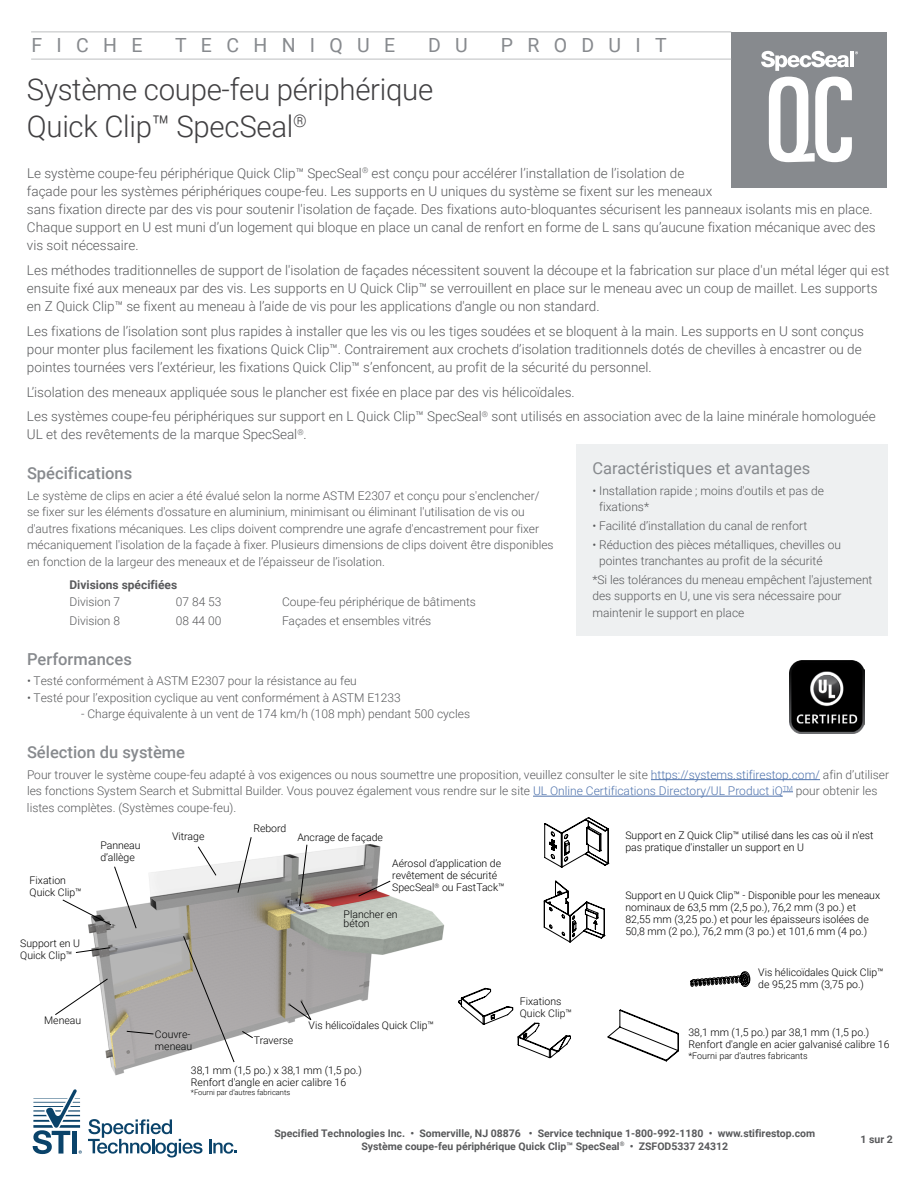
<style>
.page{position:relative;width:918px;height:1188px;background:#fff}
.page>*{position:absolute;margin:0;border:0;box-sizing:border-box;transform-origin:0 0}
.t1{font:300 30px/37.8px "Roboto";letter-spacing:-.01em;color:#414042}
.t2{font:19.5px "Roboto";letter-spacing:.735em;color:#878a8e}
.t3{font:500 16.5px "Roboto";color:#878a8e}
.t4{font:16.5px "Roboto";color:#878a8e}
.t5{font:300 13.5px/18.1px "Roboto";color:#58595b}
.t6{font:300 12px/16.5px "Roboto";color:#58595b}
.t7{font:700 12px "Roboto";color:#58595b}
.t8{font:300 10.5px/12px "Roboto";color:#000101}
.t9{font:700 10.5px/12.6px "Roboto";color:#58595b;text-align:center}
.t10{font:300 9px "Roboto";color:#000101}
.t11{font:300 7.5px "Roboto";color:#000101}
.s1{color:#4f73ad}
</style>
<div class="page">
<div style="left:731px;top:32px;width:156px;height:155px;background:#878a8e"></div>
<svg style="left:761px;top:51px;width:88px;height:20px"></svg>
<hr style="left:850px;top:51px;width:3px;height:16px;background:#fff">
<svg style="left:769px;top:77px;width:83px;height:85px"></svg>
<hr style="left:31px;top:32px;width:700px;height:1px;background:#bcbec0">
<hr style="left:31px;top:59px;width:700px;height:1px;background:#bcbec0">
<svg style="left:33px;top:1089px;width:49px;height:65px"></svg>
<div style="left:72px;top:1131px;width:5px;height:23px;background:#0a436a"></div>
<svg style="left:88px;top:1119px;width:114px;height:39px"></svg>
<hr style="left:209px;top:1139px;width:3px;height:14px;background:#0a436a">
<svg style="left:213px;top:1143px;width:24px;height:11px"></svg>
<hr style="left:651px;top:779px;width:169px;height:1px;background:#4f73ad">
<hr style="left:533px;top:796px;width:250px;height:1px;background:#4f73ad">
<div style="left:577px;top:445px;width:311px;height:191px;background:#eef0f1"></div>
<img style="left:88px;top:844px;width:357px;height:232px">
<svg style="left:75px;top:947px;width:35px;height:6px"></svg>
<svg style="left:62px;top:866px;width:75px;height:63px"></svg>
<svg style="left:55px;top:978px;width:53px;height:37px"></svg>
<svg style="left:198px;top:846px;width:19px;height:30px"></svg>
<svg style="left:237px;top:837px;width:15px;height:56px"></svg>
<svg style="left:299px;top:844px;width:8px;height:63px"></svg>
<svg style="left:358px;top:880px;width:33px;height:17px"></svg>
<svg style="left:289px;top:1001px;width:23px;height:19px"></svg>
<svg style="left:242px;top:1031px;width:11px;height:7px"></svg>
<svg style="left:126px;top:1031px;width:28px;height:3px"></svg>
<svg style="left:183px;top:936px;width:52px;height:127px;background:#b2b0af"></svg>
<svg style="left:544px;top:817px;width:65px;height:50px"></svg>
<svg style="left:458px;top:881px;width:293px;height:181px"></svg>
<img style="left:789px;top:661px;width:75px;height:72px">
<h2 class="t2" style="left:31px;top:32px;width:113px">FICHE</h2>
<h2 class="t2" style="left:175px;top:32px;width:222px">TECHNIQUE</h2>
<h2 class="t2" style="left:428px;top:32px;width:41px">D U</h2>
<h2 class="t2" style="left:501px;top:32px;width:168px">PRODUIT</h2>
<h1 class="t1" style="left:27px;top:69px;width:408px">Système coupe-feu périphérique<br>Quick Clip™ SpecSeal<sup>®</sup></h1>
<p class="t5" style="left:27px;top:163px;width:850px">Le système coupe-feu périphérique Quick Clip™ SpecSeal<sup>®</sup> est conçu pour accélérer l’installation de l’isolation de<br>façade pour les systèmes périphériques coupe-feu. Les supports en U uniques du système se fixent sur les meneaux<br>sans fixation directe par des vis pour soutenir l'isolation de façade. Des fixations auto-bloquantes sécurisent les panneaux isolants mis en place.<br>Chaque support en U est muni d’un logement qui bloque en place un canal de renfort en forme de L sans qu’aucune fixation mécanique avec des vis soit nécessaire.</p>
<p class="t5" style="left:27px;top:261px;width:864px">Les méthodes traditionnelles de support de l'isolation de façades nécessitent souvent la découpe et la fabrication sur place d'un métal léger qui est ensuite fixé aux meneaux par des vis. Les supports en U Quick Clip™ se verrouillent en place sur le meneau avec un coup de maillet. Les supports en Z Quick Clip™ se fixent au meneau à l’aide de vis pour les applications d'angle ou non standard.</p>
<p class="t5" style="left:27px;top:322px;width:838px">Les fixations de l’isolation sont plus rapides à installer que les vis ou les tiges soudées et se bloquent à la main. Les supports en U sont conçus pour monter plus facilement les fixations Quick Clip™. Contrairement aux crochets d’isolation traditionnels dotés de chevilles à encastrer ou de pointes tournées vers l’extérieur, les fixations Quick Clip™ s’enfoncent, au profit de la sécurité du personnel.</p>
<p class="t5" style="left:27px;top:379px;width:850px;line-height:24.8px">L’isolation des meneaux appliquée sous le plancher est fixée en place par des vis hélicoïdales.<br>Les systèmes coupe-feu périphériques sur support en L Quick Clip™ SpecSeal<sup>®</sup> sont utilisés en association avec de la laine minérale homologuée</p>
<p class="t5" style="left:27px;top:425px;width:281px">UL et des revêtements de la marque SpecSeal<sup>®</sup>.</p>
<p class="t3" style="left:27px;top:462px;width:107px">Spécifications</p>
<p class="t6" style="left:27px;top:487px;width:528px">Le système de clips en acier a été évalué selon la norme ASTM E2307 et conçu pour s'enclencher/ se fixer sur les éléments d'ossature en aluminium, minimisant ou éliminant l'utilisation de vis ou d'autres fixations mécaniques. Les clips doivent comprendre une agrafe d'encastrement pour fixer mécaniquement l'isolation de la façade à fixer. Plusieurs dimensions de clips doivent être disponibles en fonction de la largeur des meneaux et de l’épaisseur de l’isolation.</p>
<p class="t7" style="left:70px;top:576px;width:109px">Divisions spécifiées</p>
<p class="t6" style="left:70px;top:593px;width:52px">Division 7</p>
<p class="t6" style="left:176px;top:593px;width:47px">07 84 53</p>
<p class="t6" style="left:282px;top:593px;width:195px">Coupe-feu périphérique de bâtiments</p>
<p class="t6" style="left:70px;top:612px;width:52px">Division 8</p>
<p class="t6" style="left:176px;top:612px;width:47px">08 44 00</p>
<p class="t6" style="left:282px;top:612px;width:151px">Façades et ensembles vitrés</p>
<p class="t3" style="left:27px;top:647px;width:106px">Performances</p>
<p class="t6" style="left:27px;top:672px;width:331px">• Testé conformément à ASTM E2307 pour la résistance au feu</p>
<p class="t6" style="left:27px;top:689px;width:375px">• Testé pour l’exposition cyclique au vent conformément à ASTM E1233</p>
<p class="t6" style="left:81px;top:705px;width:391px">- Charge équivalente à un vent de 174 km/h (108 mph) pendant 500 cycles</p>
<p class="t3" style="left:27px;top:741px;width:160px">Sélection du système</p>
<p class="t6" style="left:27px;top:766px;width:864px">Pour trouver le système coupe-feu adapté à vos exigences ou nous soumettre une proposition, veuillez consulter le site <span class="s1">https://systems.stifirestop.com/</span> afin d’utiliser les fonctions System Search et Submittal Builder. Vous pouvez également vous rendre sur le site <span class="s1">UL Online Certifications Directory/UL Product iQ</span><sup>TM</sup> pour obtenir les listes complètes. (Systèmes coupe-feu).</p>
<p class="t4" style="left:592px;top:457px;width:219px">Caractéristiques et avantages</p>
<p class="t6" style="left:599px;top:482px;width:226px;text-indent:-7px">• Installation rapide ; moins d'outils et pas de fixations*</p>
<p class="t6" style="left:592px;top:517px;width:216px">• Facilité d’installation du canal de renfort</p>
<p class="t6" style="left:599px;top:536px;width:243px;text-indent:-7px">• Réduction des pièces métalliques, chevilles ou pointes tranchantes au profit de la sécurité</p>
<p class="t6" style="left:592px;top:571px;width:282px">*Si les tolérances du meneau empêchent l'ajustement des supports en U, une vis sera nécessaire pour maintenir le support en place</p>
<p class="t8" style="left:30px;top:874px;width:54px">Fixation<br>Quick Clip™</p>
<p class="t8" style="left:20px;top:937px;width:61px">Support en U<br>Quick Clip™</p>
<p class="t8" style="left:44px;top:1014px;width:39px">Meneau</p>
<p class="t8" style="left:100px;top:839px;width:42px">Panneau d’allège</p>
<p class="t8" style="left:172px;top:830px;width:34px">Vitrage</p>
<p class="t8" style="left:253px;top:822px;width:35px">Rebord</p>
<p class="t8" style="left:297px;top:831px;width:87px">Ancrage de façade</p>
<p class="t8" style="left:392px;top:857px;width:114px">Aérosol d’application de revêtement de sécurité<br>SpecSeal<sup>®</sup> ou FastTack™</p>
<p class="t8" style="left:344px;top:909px;width:56px;line-height:8.7px">Plancher en béton</p>
<p class="t8" style="left:155px;top:1027px;width:39px">Couvre&shy;meneau</p>
<p class="t8" style="left:254px;top:1033px;width:41px">Traverse</p>
<p class="t8" style="left:309px;top:1018px;width:127px">Vis hélicoïdales Quick Clip™</p>
<p class="t8" style="left:191px;top:1064px;width:172px">38,1 mm (1,5 po.) x 38,1 mm (1,5 po.)<br>Renfort d'angle en acier calibre 16</p>
<p class="t11" style="left:191px;top:1087px;width:101px">*Fourni par d’autres fabricants</p>
<p class="t8" style="left:520px;top:995px;width:54px">Fixations<br>Quick Clip™</p>
<p class="t8" style="left:625px;top:829px;width:250px">Support en Z Quick Clip™ utilisé dans les cas où il n'est pas pratique d'installer un support en U</p>
<p class="t8" style="left:625px;top:888px;width:256px">Support en U Quick Clip™ - Disponible pour les meneaux nominaux de 63,5 mm (2,5 po.), 76,2 mm (3 po.) et 82,55 mm (3,25 po.) et pour les épaisseurs isolées de 50,8 mm (2 po.), 76,2 mm (3 po.) et 101,6 mm (4 po.)</p>
<p class="t8" style="left:758px;top:966px;width:127px">Vis hélicoïdales Quick Clip™ de 95,25 mm (3,75 po.)</p>
<p class="t8" style="left:688px;top:1026px;width:203px">38,1 mm (1,5 po.) par 38,1 mm (1,5 po.)<br>Renfort d'angle en acier galvanisé calibre 16</p>
<p class="t10" style="left:688px;top:1049px;width:121px">*Fourni par d’autres fabricants</p>
<p class="t9" style="left:274px;top:1127px;width:542px">Specified Technologies Inc. • Somerville, NJ 08876 • Service technique 1-800-992-1180 • www.stifirestop.com<br>Système coupe-feu périphérique Quick Clip™ SpecSeal<sup>®</sup> • ZSFOD5337 24312</p>
<p class="t9" style="left:860px;top:1133px;width:34px">1 sur 2</p>
</div>
